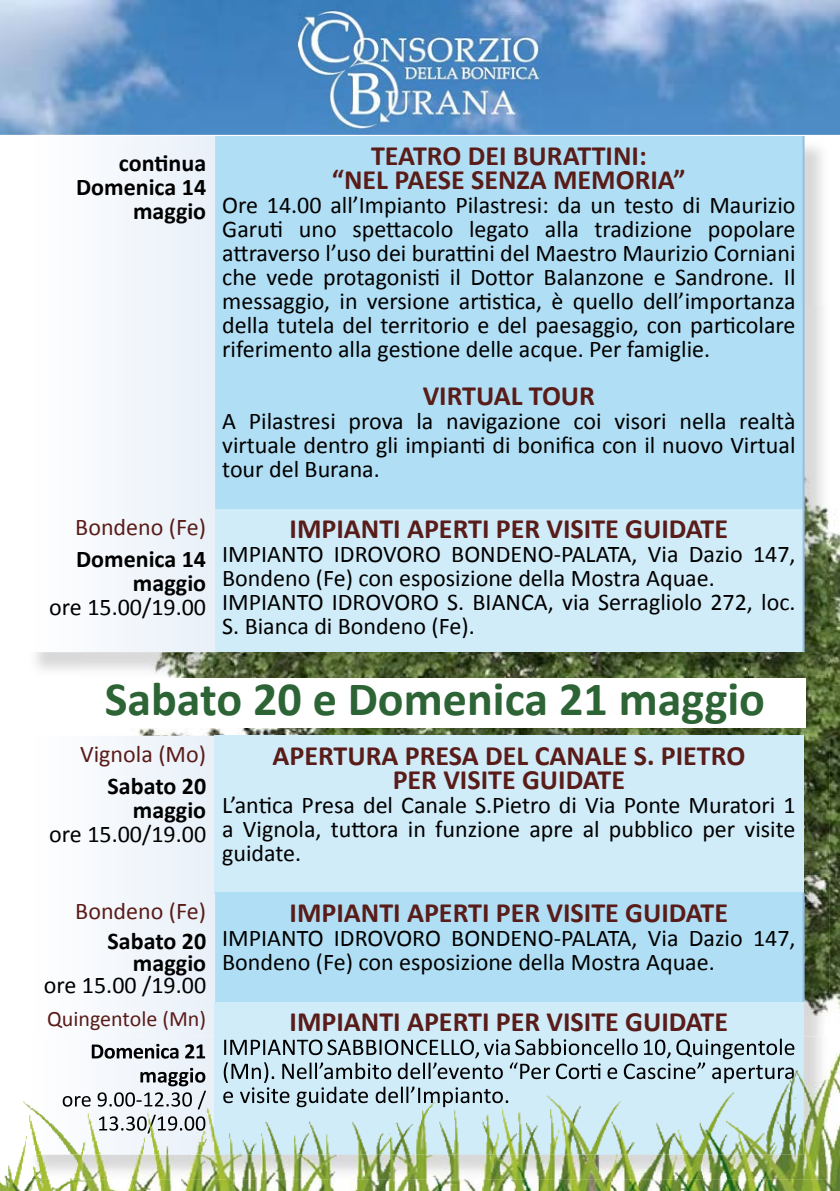
<style>
.page{position:relative;width:840px;height:1191px;background:#fff}
.page>*{position:absolute;margin:0;border:0;box-sizing:border-box;transform-origin:0 0}
.t1{font:700 48px "Calibri";color:#2d6436}
.t2{font:700 28px/24px "Calibri";color:#591c19;text-align:center}
.t3{font:24px/24px "Calibri";color:#000;text-align:justify}
.t4{font:700 24px/24px "Calibri";color:#000;text-align:right}
.t5{font:24px "Calibri";color:#591c19}
.t6{font:22px "Calibri";color:#591c19}
</style>
<div class="page">
<img style="left:0;top:0;width:839px;height:135px">
<img style="left:138px;top:521px;width:701px;height:488px">
<img style="left:803px;top:739px;width:26px;height:297px">
<div style="left:118px;top:736px;width:96px;height:300px;background:#eff4fa"></div>
<div style="left:214px;top:736px;width:589px;height:157px;background:#d0ecf9"></div>
<div style="left:214px;top:893px;width:589px;height:109px;background:#b0dff5"></div>
<div style="left:214px;top:1002px;width:589px;height:152px;background:#d0ecf9"></div>
<hr style="left:213px;top:893px;width:2px;height:109px;background:#fff">
<hr style="left:802px;top:893px;width:2px;height:109px;background:#fff">
<img style="left:82px;top:306px;width:747px;height:371px">
<div style="left:82px;top:136px;width:131px;height:516px;background:#f1f5fb"></div>
<div style="left:214px;top:136px;width:589px;height:373px;background:#b0dff5"></div>
<div style="left:214px;top:509px;width:589px;height:143px;background:#d0ecf9"></div>
<hr style="left:213px;top:136px;width:2px;height:373px;background:#fff">
<hr style="left:802px;top:136px;width:2px;height:373px;background:#fff">
<hr style="left:213px;top:509px;width:2px;height:143px;background:#fff">
<hr style="left:802px;top:509px;width:2px;height:143px;background:#fff">
<img style="left:299px;top:11px;width:241px;height:119px">
<div style="left:64px;top:678px;width:741px;height:50px;background:#fff"></div>
<img style="left:0;top:1054px;width:839px;height:137px">
<img style="left:28px;top:1154px;width:54px;height:25px">
<img style="left:82px;top:1036px;width:747px;height:143px">
<img style="left:25px;top:1036px;width:778px;height:118px">
<img style="left:92px;top:1043px;width:114px;height:15px">
<img style="left:140px;top:1067px;width:65px;height:19px">
<img style="left:63px;top:1090px;width:143px;height:19px">
<img style="left:99px;top:1114px;width:106px;height:19px">
<img style="left:224px;top:1038px;width:571px;height:21px">
<img style="left:223px;top:1062px;width:572px;height:21px">
<img style="left:223px;top:1086px;width:285px;height:21px">
<p class="t4" style="left:76px;top:151px;width:131px">continua<br>Domenica 14 maggio</p>
<p class="t5" style="left:75px;top:512px;width:132px">Bondeno (Fe)</p>
<p class="t4" style="left:76px;top:547px;width:131px">Domenica 14 maggio</p>
<p class="t3" style="left:49px;top:595px;width:158px">ore 15.00/19.00</p>
<p class="t2" style="left:332px;top:144px;width:355px">TEATRO DEI BURATTINI:<br>“NEL PAESE SENZA MEMORIA”</p>
<p class="t3" style="left:222px;top:193px;width:574px">Ore 14.00 all’Impianto Pilastresi: da un testo di Maurizio Garuti uno spettacolo legato alla tradizione popolare attraverso l’uso dei burattini del Maestro Maurizio Corniani che vede protagonisti il Dottor Balanzone e Sandrone. Il messaggio, in versione artistica, è quello dell’importanza della tutela del territorio e del paesaggio, con particolare riferimento alla gestione delle acque. Per famiglie.</p>
<p class="t2" style="left:422px;top:384px;width:174px">VIRTUAL TOUR</p>
<p class="t3" style="left:222px;top:409px;width:574px">A Pilastresi prova la navigazione coi visori nella realtà virtuale dentro gli impianti di bonifica con il nuovo Virtual tour del Burana.</p>
<p class="t2" style="left:289px;top:517px;width:440px">IMPIANTI APERTI PER VISITE GUIDATE</p>
<p class="t3" style="left:222px;top:542px;width:574px;text-align:left">IMPIANTO IDROVORO BONDENO-PALATA, Via Dazio 147, Bondeno (Fe) con esposizione della Mostra Aquae.<br>IMPIANTO IDROVORO S. BIANCA, via Serragliolo 272, loc.<br>S. Bianca di Bondeno (Fe).</p>
<h1 class="t1" style="left:105px;top:668px;width:661px">Sabato 20 e Domenica 21 maggio</h1>
<p class="t5" style="left:80px;top:738px;width:127px">Vignola (Mo)</p>
<p class="t4" style="left:107px;top:774px;width:100px">Sabato 20 maggio</p>
<p class="t3" style="left:49px;top:822px;width:158px">ore 15.00/19.00</p>
<p class="t5" style="left:75px;top:895px;width:132px">Bondeno (Fe)</p>
<p class="t4" style="left:108px;top:930px;width:100px;line-height:22px">Sabato 20 maggio</p>
<p class="t3" style="left:44px;top:973px;width:164px">ore 15.00 /19.00</p>
<p class="t2" style="left:272px;top:743px;width:474px">APERTURA PRESA DEL CANALE S. PIETRO<br>PER VISITE GUIDATE</p>
<p class="t3" style="left:222px;top:793px;width:574px">L’antica Presa del Canale S.Pietro di Via Ponte Muratori 1 a Vignola, tuttora in funzione apre al pubblico per visite guidate.</p>
<p class="t2" style="left:289px;top:900px;width:440px">IMPIANTI APERTI PER VISITE GUIDATE</p>
<p class="t3" style="left:222px;top:926px;width:574px">IMPIANTO IDROVORO BONDENO-PALATA, Via Dazio 147,<br>Bondeno (Fe) con esposizione della Mostra Aquae.</p>
<p class="t6" style="left:47px;top:1005px;width:160px">Quingentole (Mn)</p>
<p class="t2" style="left:289px;top:1009px;width:440px">IMPIANTI APERTI PER VISITE GUIDATE</p>
</div>
